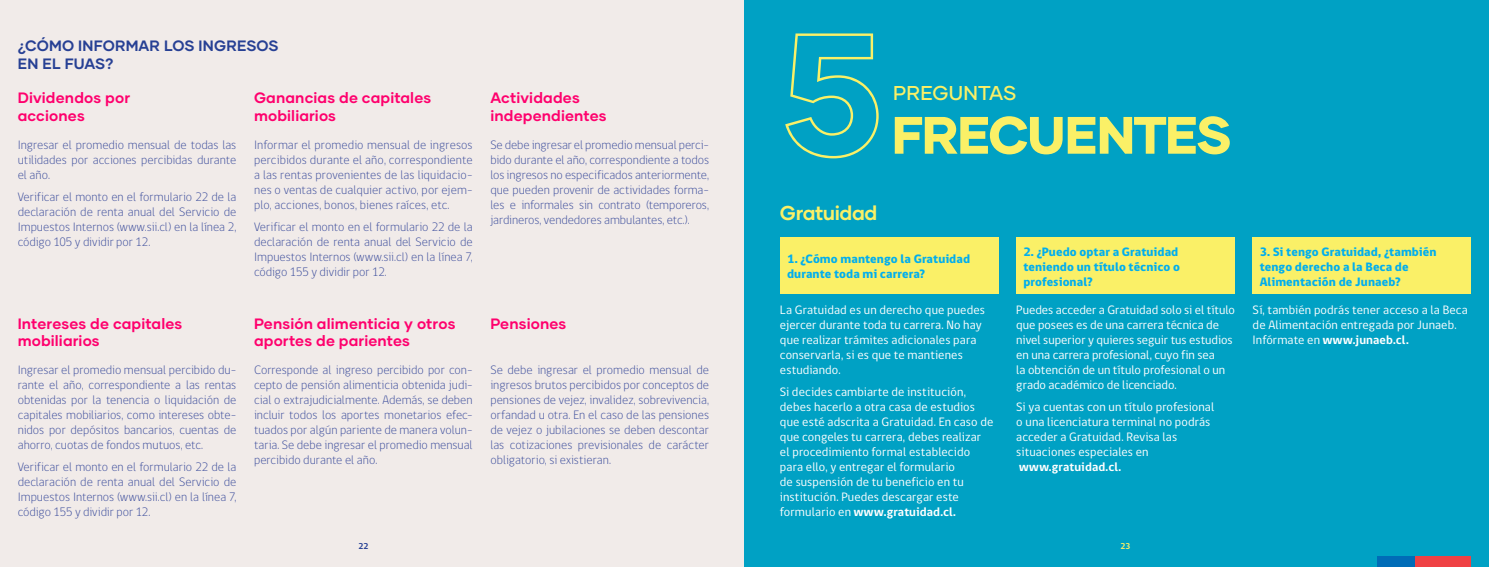
<style>
.page{position:relative;width:1489px;height:567px;background:#fff}
.page>*{position:absolute;margin:0;border:0;box-sizing:border-box;transform-origin:0 0}
.t1{font:175px "Gilmer Outline";color:#faf067}
.t2{font:800 52.5px "Gilmer";letter-spacing:-.03em;color:#faf067}
.t3{font:700 20px "Gilmer";letter-spacing:-.025em;color:#faf067}
.t4{font:500 20px "Gilmer";letter-spacing:.005em;color:#faf067}
.t5{font:700 15px/17.5px "Gilmer";letter-spacing:.01em;color:#ff006d}
.t6{font:700 15px/18.8px "Gilmer";letter-spacing:.01em;color:#274094}
.t7{font:300 12.5px/15px "gob CL";color:#3c4d9c;text-align:justify}
.t8{font:12.5px/15px "gob CL";letter-spacing:.005em;color:#fff}
.t9{font:800 12.5px/15px "gob CL";letter-spacing:.005em;color:#00aeef}
.t10{font:700 12.5px "gob CL";letter-spacing:.005em;color:#fff}
.t11{font:700 8.75px "gob CL";color:#274094}
.t12{font:700 8.75px "gob CL";color:#faf067}
.s1{font-weight:700}
</style>
<div class="page">
<div style="left:0;top:0;width:744px;height:567px;background:#f1ebe9"></div>
<div style="left:744px;top:0;width:744px;height:567px;background:#00a1c4"></div>
<div style="left:1016px;top:238px;width:218px;height:56px;background:#faf067"></div>
<div style="left:780px;top:238px;width:218px;height:56px;background:#faf067"></div>
<div style="left:1252px;top:238px;width:218px;height:56px;background:#faf067"></div>
<div style="left:1376px;top:556px;width:39px;height:11px;background:#006cb7"></div>
<div style="left:1415px;top:556px;width:55px;height:11px;background:#ef4144"></div>
<p class="t6" style="left:18px;top:36px;width:262px">¿CÓMO INFORMAR LOS INGRESOS<br>EN EL FUAS?</p>
<p class="t5" style="left:18px;top:89px;width:114px">Dividendos por acciones</p>
<p class="t5" style="left:254px;top:89px;width:179px">Ganancias de capitales mobiliarios</p>
<p class="t5" style="left:490px;top:89px;width:118px">Actividades independientes</p>
<p class="t7" style="left:18px;top:137px;width:220px">Ingresar el promedio mensual de todas las utilidades por acciones percibidas durante el año.</p>
<p class="t7" style="left:18px;top:189px;width:220px">Verificar el monto en el formulario 22 de la declaración de renta anual del Servicio de Impuestos Internos (www.sii.cl) en la línea 2, código 105 y dividir por 12.</p>
<p class="t7" style="left:254px;top:137px;width:220px">Informar el promedio mensual de ingresos percibidos durante el año, correspondiente a las rentas provenientes de las liquidacio&shy;nes o ventas de cualquier activo, por ejem&shy;plo, acciones, bonos, bienes raíces, etc.</p>
<p class="t7" style="left:254px;top:219px;width:220px">Verificar el monto en el formulario 22 de la declaración de renta anual del Servicio de Impuestos Internos (www.sii.cl) en la línea 7, código 155 y dividir por 12.</p>
<p class="t7" style="left:490px;top:137px;width:220px">Se debe ingresar el promedio mensual perci&shy;bido durante el año, correspondiente a todos los ingresos no especificados anteriormente, que pueden provenir de actividades forma&shy;les e informales sin contrato (temporeros, jardineros, vendedores ambulantes, etc.).</p>
<p class="t5" style="left:18px;top:314px;width:166px">Intereses de capitales mobiliarios</p>
<p class="t5" style="left:254px;top:314px;width:203px">Pensión alimenticia y otros aportes de parientes</p>
<p class="t5" style="left:490px;top:314px;width:77px">Pensiones</p>
<p class="t7" style="left:18px;top:363px;width:220px">Ingresar el promedio mensual percibido du&shy;rante el año, correspondiente a las rentas obtenidas por la tenencia o liquidación de capitales mobiliarios, como intereses obte&shy;nidos por depósitos bancarios, cuentas de ahorro, cuotas de fondos mutuos, etc.</p>
<p class="t7" style="left:18px;top:460px;width:220px">Verificar el monto en el formulario 22 de la declaración de renta anual del Servicio de Impuestos Internos (www.sii.cl) en la línea 7, código 155 y dividir por 12.</p>
<p class="t7" style="left:254px;top:363px;width:220px">Corresponde al ingreso percibido por con&shy;cepto de pensión alimenticia obtenida judi&shy;cial o extrajudicialmente. Además, se deben incluir todos los aportes monetarios efec&shy;tuados por algún pariente de manera volun&shy;taria. Se debe ingresar el promedio mensual percibido durante el año.</p>
<p class="t7" style="left:490px;top:363px;width:220px">Se debe ingresar el promedio mensual de ingresos brutos percibidos por conceptos de pensiones de vejez, invalidez, sobrevivencia, orfandad u otra. En el caso de las pensiones de vejez o jubilaciones se deben descontar las cotizaciones previsionales de carácter obligatorio, si existieran.</p>
<h1 class="t1" style="left:780px;top:-16px;width:106px">5</h1>
<h3 class="t4" style="left:893px;top:81px;width:125px">PREGUNTAS</h3>
<h2 class="t2" style="left:891px;top:102px;width:341px">FRECUENTES</h2>
<h3 class="t3" style="left:780px;top:200px;width:99px">Gratuidad</h3>
<p class="t9" style="left:787px;top:252px;width:184px">1. ¿Cómo mantengo la Gratuidad durante toda mi carrera?</p>
<p class="t8" style="left:780px;top:302px;width:206px">La Gratuidad es un derecho que puedes ejercer durante toda tu carrera. No hay que realizar trámites adicionales para conservarla, si es que te mantienes estudiando.</p>
<p class="t8" style="left:780px;top:384px;width:215px">Si decides cambiarte de institución, debes hacerlo a otra casa de estudios que esté adscrita a Gratuidad. En caso de que congeles tu carrera, debes realizar el procedimiento formal establecido para ello, y entregar el formulario<br>de suspensión de tu beneficio en tu institución. Puedes descargar este formulario en <span class="s1">www.gratuidad.cl.</span></p>
<p class="t9" style="left:1023px;top:244px;width:158px">2. ¿Puedo optar a Gratuidad teniendo un título técnico o profesional?</p>
<p class="t8" style="left:1016px;top:302px;width:220px">Puedes acceder a Gratuidad solo si el título que posees es de una carrera técnica de nivel superior y quieres seguir tus estudios en una carrera profesional, cuyo fin sea<br>la obtención de un título profesional o un grado académico de licenciado.</p>
<p class="t8" style="left:1016px;top:399px;width:199px">Si ya cuentas con un título profesional o una licenciatura terminal no podrás acceder a Gratuidad. Revisa las situaciones especiales en</p>
<p class="t10" style="left:1019px;top:458px;width:104px">www.gratuidad.cl.</p>
<p class="t11" style="left:358px;top:540px;width:12px">22</p>
<p class="t12" style="left:1120px;top:540px;width:12px">23</p>
<p class="t9" style="left:1259px;top:244px;width:178px">3. Si tengo Gratuidad, ¿también tengo derecho a la Beca de<br>Alimentación de Junaeb?</p>
<p class="t8" style="left:1252px;top:302px;width:217px">Sí, también podrás tener acceso a la Beca de Alimentación entregada por Junaeb.<br>Infórmate en <span class="s1">www.junaeb.cl.</span></p>
</div>
